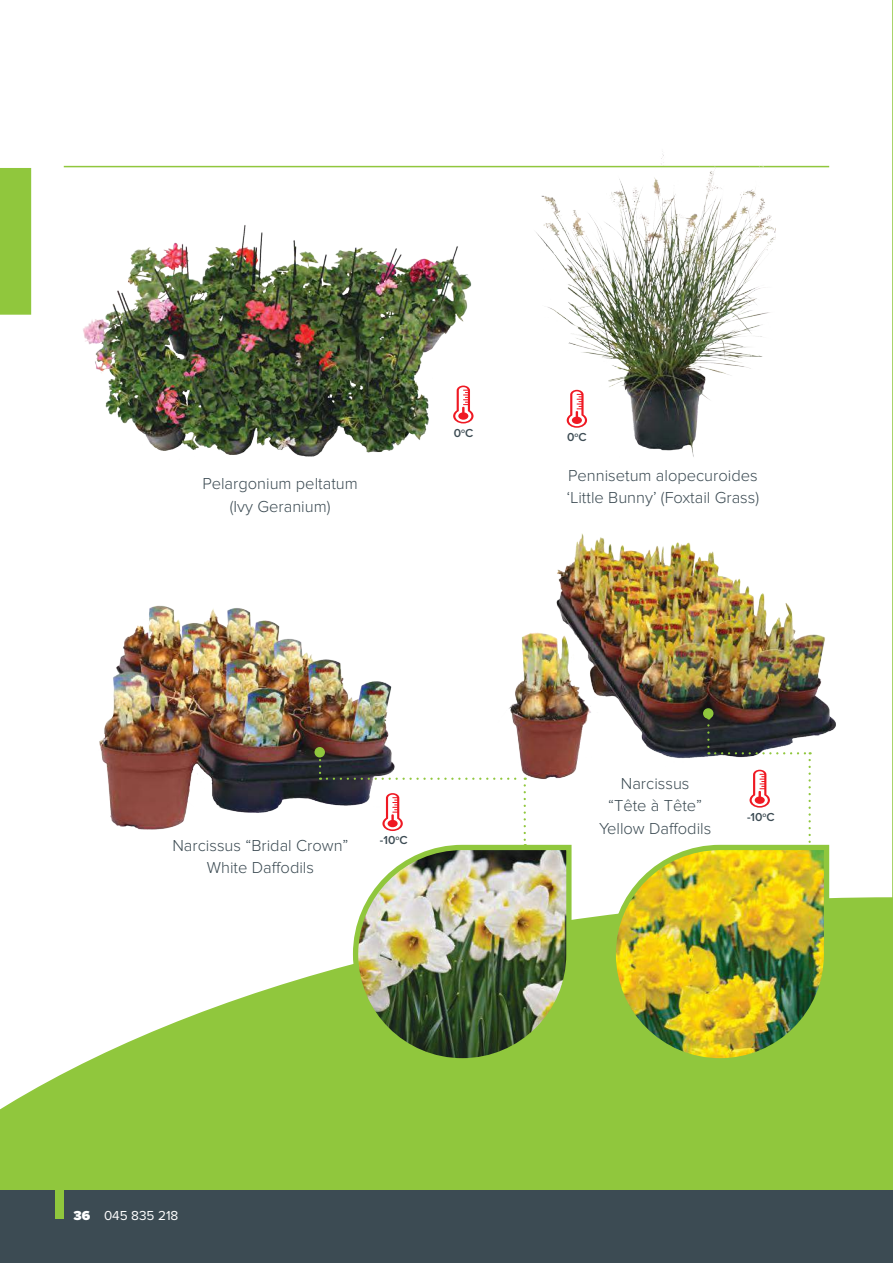
<style>
.page{position:relative;width:893px;height:1263px;background:#fff}
.page>*{position:absolute;margin:0;border:0;box-sizing:border-box;transform-origin:0 0}
.t1{font:300 16.5px/22.5px "Proxima Nova";color:#3c4b53;text-align:center}
.t2{font:13.5px "Proxima Nova";color:#fff}
.t3{font:600 12px "Proxima Nova";color:#3c4b53}
.s1{font-weight:900}
</style>
<div class="page">
<svg style="left:0;top:897px;width:893px;height:293px;fill:#90c73d"></svg>
<div style="left:0;top:1190px;width:893px;height:73px;background:#3c4b53"></div>
<div style="left:55px;top:1189px;width:9px;height:30px;background:#90c73d"></div>
<hr style="left:64px;top:166px;width:765px;height:1px;background:#90c73d">
<img style="left:608px;top:844px;width:224px;height:222px">
<img style="left:350px;top:844px;width:224px;height:222px">
<div style="left:0;top:168px;width:31px;height:147px;background:#90c73d"></div>
<img style="left:491px;top:151px;width:284px;height:306px">
<img style="left:99px;top:605px;width:296px;height:225px">
<img style="left:509px;top:533px;width:327px;height:247px">
<svg style="left:749px;top:770px;width:21px;height:38px"></svg>
<svg style="left:567px;top:390px;width:20px;height:38px"></svg>
<img style="left:83px;top:225px;width:391px;height:232px">
<svg style="left:453px;top:386px;width:20px;height:37px"></svg>
<svg style="left:707px;top:725px;width:2px;height:29px"></svg>
<svg style="left:715px;top:752px;width:96px;height:2px"></svg>
<svg style="left:808px;top:760px;width:3px;height:88px"></svg>
<div style="left:704px;top:709px;width:9px;height:9px;background:#90c73d;border-radius:50%"></div>
<div style="left:703px;top:708px;width:10px;height:11px;border:2px solid #90c73d;border-radius:50%"></div>
<svg style="left:319px;top:757px;width:2px;height:23px"></svg>
<svg style="left:327px;top:777px;width:199px;height:69px"></svg>
<div style="left:315px;top:748px;width:9px;height:9px;background:#90c73d;border-radius:50%"></div>
<div style="left:314px;top:747px;width:11px;height:10px;border:2px solid #90c73d;border-radius:50%"></div>
<svg style="left:892px;top:0;width:1px;height:955px"></svg>
<p class="t1" style="left:203px;top:473px;width:157px">Pelargonium peltatum (Ivy Geranium)</p>
<p class="t3" style="left:454px;top:427px;width:21px">0<sup>o</sup>C</p>
<p class="t3" style="left:567px;top:432px;width:21px">0<sup>o</sup>C</p>
<p class="t1" style="left:567px;top:465px;width:194px;text-align:left">Pennisetum alopecuroides ‘Little Bunny’ (Foxtail Grass)</p>
<p class="t1" style="left:172px;top:835px;width:178px">Narcissus “Bridal Crown”<br>White Daffodils</p>
<p class="t3" style="left:380px;top:835px;width:29px">-10<sup>o</sup>C</p>
<p class="t1" style="left:599px;top:773px;width:114px">Narcissus<br>“Tête à Tête”<br>Yellow Daffodils</p>
<p class="t3" style="left:747px;top:811px;width:29px">-10<sup>o</sup>C</p>
<p class="t2" style="left:73px;top:1205px;width:107px"><span class="s1">36</span> 045 835 218</p>
</div>
